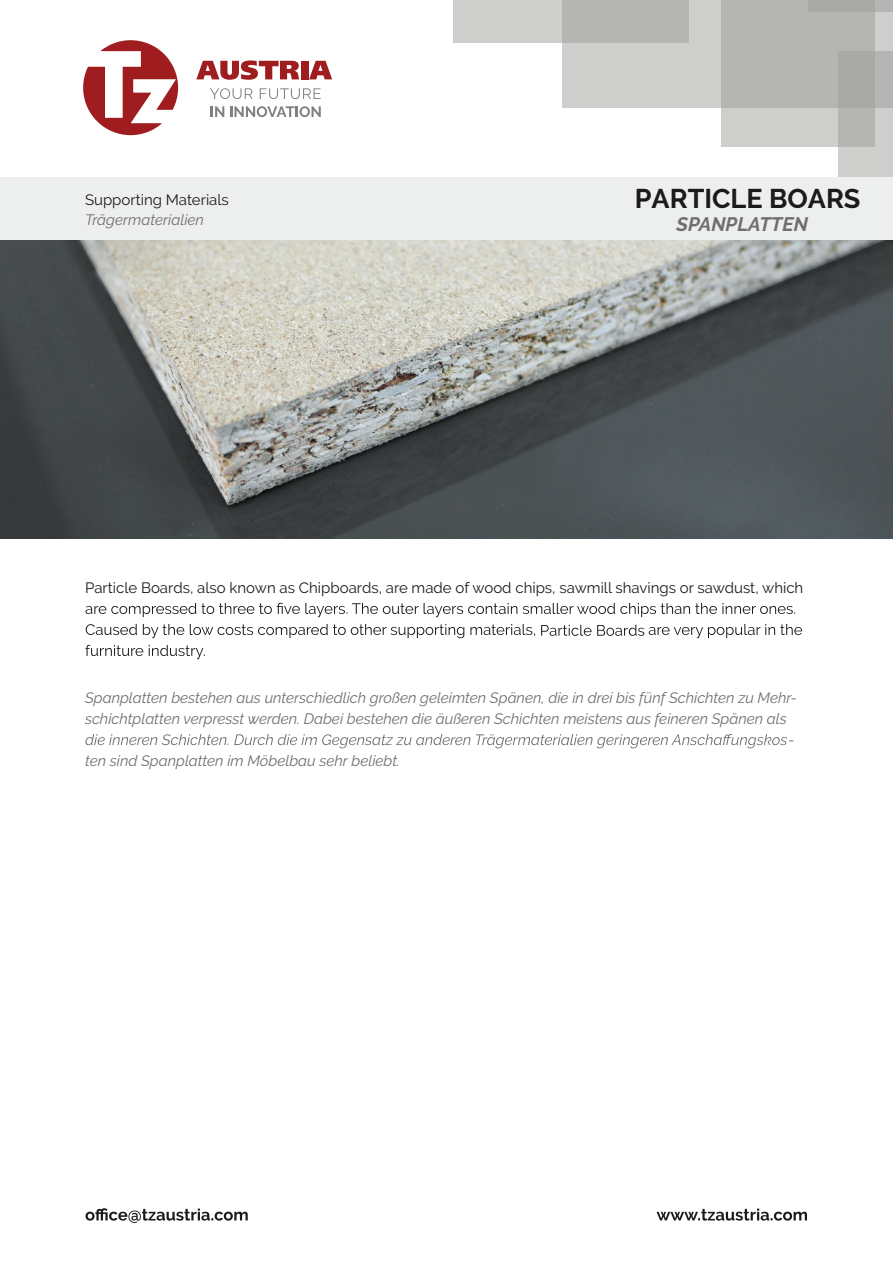
<style>
.page{position:relative;width:893px;height:1263px;background:#fff}
.page>*{position:absolute;margin:0;border:0;box-sizing:border-box;transform-origin:0 0}
.t1{font:700 27px "Raleway";color:#1b1b1a}
.t2{font:italic 700 19.5px "Raleway";color:#706f6f}
.t3{font:italic 15px "Raleway";color:#706f6f}
.t4{font:15px "Raleway";color:#1b1b1a}
</style>
<div class="page">
<div style="left:562px;top:0;width:331px;height:107px;background:#cececd"></div>
<div style="left:722px;top:0;width:153px;height:147px;background:linear-gradient(to bottom,#adadac,#cacac9)"></div>
<div style="left:808px;top:0;width:85px;height:11px;background:#a9a9a8"></div>
<div style="left:454px;top:0;width:235px;height:43px;background:linear-gradient(to right,#d3d3d2,#aeaead)"></div>
<svg style="left:838px;top:52px;width:55px;height:125px;background:#b9b9b8"></svg>
<div style="left:0;top:177px;width:893px;height:64px;background:#edefef"></div>
<svg style="left:85px;top:1208px;width:163px;height:15px"></svg>
<svg style="left:656px;top:1208px;width:151px;height:12px"></svg>
<svg style="left:85px;top:734px;width:702px;height:14px"></svg>
<svg style="left:86px;top:603px;width:709px;height:14px"></svg>
<svg style="left:86px;top:624px;width:716px;height:14px"></svg>
<svg style="left:85px;top:645px;width:120px;height:14px"></svg>
<img style="left:0;top:241px;width:893px;height:297px">
<svg style="left:83px;top:40px;width:95px;height:95px"></svg>
<svg style="left:196px;top:60px;width:103px;height:20px"></svg>
<div style="left:301px;top:61px;width:7px;height:18px;background:#9f1c1f"></div>
<svg style="left:309px;top:61px;width:23px;height:18px"></svg>
<svg style="left:210px;top:88px;width:43px;height:11px"></svg>
<svg style="left:260px;top:88px;width:61px;height:11px"></svg>
<svg style="left:211px;top:106px;width:13px;height:11px"></svg>
<svg style="left:230px;top:106px;width:91px;height:11px"></svg>
<p class="t4" style="left:85px;top:191px;width:145px">Supporting Materials</p>
<p class="t3" style="left:85px;top:211px;width:120px">Trägermaterialien</p>
<h1 class="t1" style="left:635px;top:183px;width:227px">PARTICLE BOARS</h1>
<h2 class="t2" style="left:676px;top:213px;width:133px">SPANPLATTEN</h2>
<p class="t4" style="left:85px;top:579px;width:720px">Particle Boards, also known as Chipboards, are made of wood chips, sawmill shavings or sawdust, which</p>
<p class="t3" style="left:85px;top:689px;width:713px">Spanplatten bestehen aus unterschiedlich großen geleimten Spänen, die in drei bis fünf Schichten zu Mehr-</p>
<p class="t3" style="left:85px;top:710px;width:703px">schichtplatten verpresst werden. Dabei bestehen die äußeren Schichten meistens aus feineren Spänen als</p>
<p class="t3" style="left:788px;top:731px;width:8px">-</p>
<p class="t3" style="left:85px;top:752px;width:316px">ten sind Spanplatten im Möbelbau sehr beliebt.</p>
</div>
